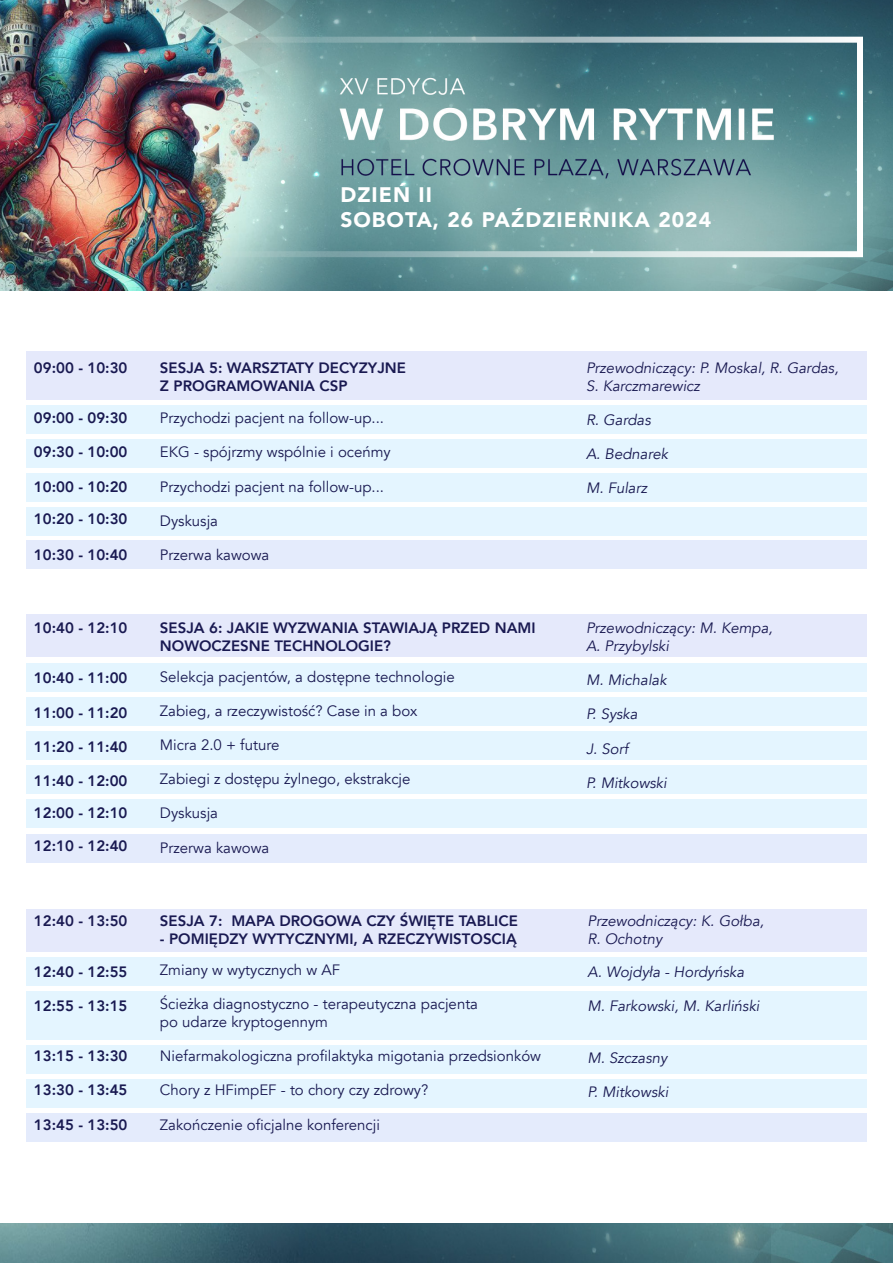
<style>
.page{position:relative;width:893px;height:1263px;background:#fff}
.page>*{position:absolute;margin:0;border:0;box-sizing:border-box;transform-origin:0 0}
.t1{font:900 21px/25.2px "Avenir";letter-spacing:.05em;color:#fff}
.t2{font:15px/18px "Avenir";color:#191951}
.t3{font:800 15px/32.4px "Avenir";color:#191951}
.t4{font:italic 15px/18px "Avenir";color:#191951}
</style>
<div class="page">
<div style="left:26px;top:352px;width:840px;height:48px;background:#e5e9fb"></div>
<div style="left:26px;top:615px;width:840px;height:42px;background:#e5e9fb"></div>
<div style="left:26px;top:910px;width:840px;height:42px;background:#e5e9fb"></div>
<div style="left:26px;top:405px;width:840px;height:29px;background:#e4f5ff"></div>
<div style="left:26px;top:663px;width:840px;height:29px;background:#e4f5ff"></div>
<div style="left:26px;top:957px;width:840px;height:29px;background:#e4f5ff"></div>
<div style="left:26px;top:439px;width:840px;height:29px;background:#e4f5ff"></div>
<div style="left:26px;top:697px;width:840px;height:29px;background:#e4f5ff"></div>
<div style="left:26px;top:991px;width:840px;height:49px;background:#e4f5ff"></div>
<div style="left:26px;top:473px;width:840px;height:29px;background:#e4f5ff"></div>
<div style="left:26px;top:731px;width:840px;height:29px;background:#e4f5ff"></div>
<div style="left:26px;top:507px;width:840px;height:28px;background:#e4f5ff"></div>
<div style="left:26px;top:765px;width:840px;height:29px;background:#e4f5ff"></div>
<div style="left:26px;top:1045px;width:840px;height:29px;background:#e4f5ff"></div>
<div style="left:26px;top:799px;width:840px;height:29px;background:#e4f5ff"></div>
<div style="left:26px;top:1079px;width:840px;height:29px;background:#e4f5ff"></div>
<div style="left:26px;top:540px;width:840px;height:29px;background:#e4ebfc"></div>
<div style="left:26px;top:833px;width:840px;height:29px;background:#e4ebfc"></div>
<div style="left:26px;top:1113px;width:840px;height:29px;background:#e4ebfc"></div>
<img style="left:0;top:1224px;width:893px;height:39px">
<img style="left:0;top:0;width:893px;height:291px">
<svg style="left:197px;top:34px;width:669px;height:225px;background:#7ca3a5"></svg>
<h1 class="t1" style="left:340px;top:182px;width:372px">DZIEŃ II<br>SOBOTA, 26 PAŹDZIERNIKA 2024</h1>
<p class="t3" style="left:34px;top:351px;width:95px">09:00 - 10:30</p>
<p class="t3" style="left:34px;top:402px;width:95px">09:00 - 09:30</p>
<p class="t3" style="left:34px;top:436px;width:95px">09:30 - 10:00</p>
<p class="t3" style="left:34px;top:470px;width:95px">10:00 - 10:20<br>10:20 - 10:30</p>
<p class="t3" style="left:34px;top:539px;width:95px">10:30 - 10:40</p>
<p class="t3" style="left:34px;top:612px;width:95px">10:40 - 12:10</p>
<p class="t3" style="left:34px;top:662px;width:95px">10:40 - 11:00</p>
<p class="t3" style="left:34px;top:696px;width:95px">11:00 - 11:20</p>
<p class="t3" style="left:34px;top:730px;width:95px">11:20 - 11:40</p>
<p class="t3" style="left:34px;top:765px;width:95px;text-align:justify">11:40 - 12:00<br>12:00 - 12:10<br>12:10 - 12:40</p>
<p class="t3" style="left:34px;top:905px;width:95px">12:40 - 13:50</p>
<p class="t3" style="left:34px;top:955px;width:95px">12:40 - 12:55</p>
<p class="t3" style="left:34px;top:989px;width:95px">12:55 - 13:15</p>
<p class="t3" style="left:34px;top:1040px;width:95px">13:15 - 13:30</p>
<p class="t3" style="left:34px;top:1074px;width:95px">13:30 - 13:45</p>
<p class="t3" style="left:34px;top:1108px;width:95px">13:45 - 13:50</p>
<p class="t3" style="left:160px;top:359px;width:247px;line-height:18px">SESJA 5: WARSZTATY DECYZYJNE<br>Z PROGRAMOWANIA CSP</p>
<p class="t2" style="left:160px;top:409px;width:226px">Przychodzi pacjent na follow-up...</p>
<p class="t2" style="left:160px;top:443px;width:232px">EKG - spójrzmy wspólnie i oceńmy</p>
<p class="t2" style="left:160px;top:478px;width:226px">Przychodzi pacjent na follow-up...</p>
<p class="t2" style="left:160px;top:512px;width:60px">Dyskusja</p>
<p class="t2" style="left:160px;top:546px;width:111px">Przerwa kawowa</p>
<p class="t3" style="left:160px;top:619px;width:377px;line-height:18px">SESJA 6: JAKIE WYZWANIA STAWIAJĄ PRZED NAMI<br>NOWOCZESNE TECHNOLOGIE?</p>
<p class="t2" style="left:160px;top:668px;width:296px">Selekcja pacjentów, a dostępne technologie</p>
<p class="t2" style="left:160px;top:702px;width:259px">Zabieg, a rzeczywistość? Case in a box</p>
<p class="t2" style="left:160px;top:736px;width:121px">Micra 2.0 + future</p>
<p class="t2" style="left:160px;top:770px;width:252px">Zabiegi z dostępu żylnego, ekstrakcje</p>
<p class="t2" style="left:160px;top:804px;width:60px">Dyskusja</p>
<p class="t2" style="left:160px;top:839px;width:111px">Przerwa kawowa</p>
<p class="t3" style="left:160px;top:905px;width:359px">SESJA 7: MAPA DROGOWA CZY ŚWIĘTE TABLICE</p>
<p class="t3" style="left:160px;top:923px;width:358px">- POMIĘDZY WYTYCZNYMI, A RZECZYWISTOSCIĄ</p>
<p class="t2" style="left:160px;top:961px;width:182px">Zmiany w wytycznych w AF</p>
<p class="t2" style="left:160px;top:995px;width:320px">Ścieżka diagnostyczno - terapeutyczna pacjenta po udarze kryptogennym</p>
<p class="t2" style="left:160px;top:1047px;width:383px">Niefarmakologiczna profilaktyka migotania przedsionków</p>
<p class="t2" style="left:160px;top:1081px;width:270px">Chory z HFimpEF - to chory czy zdrowy?</p>
<p class="t2" style="left:160px;top:1116px;width:222px">Zakończenie oficjalne konferencji</p>
<p class="t4" style="left:586px;top:359px;width:254px">Przewodniczący: P. Moskal, R. Gardas,<br>S. Karczmarewicz</p>
<p class="t4" style="left:586px;top:411px;width:66px">R. Gardas</p>
<p class="t4" style="left:586px;top:445px;width:83px">A. Bednarek</p>
<p class="t4" style="left:586px;top:479px;width:63px">M. Fularz</p>
<p class="t4" style="left:586px;top:619px;width:188px">Przewodniczący: M. Kempa,<br>A. Przybylski</p>
<p class="t4" style="left:586px;top:671px;width:82px">M. Michalak</p>
<p class="t4" style="left:586px;top:705px;width:53px">P. Syska</p>
<p class="t4" style="left:586px;top:740px;width:44px">J. Sorf</p>
<p class="t4" style="left:586px;top:774px;width:82px">P. Mitkowski</p>
<p class="t4" style="left:587px;top:912px;width:178px">Przewodniczący: K. Gołba,<br>R. Ochotny</p>
<p class="t4" style="left:587px;top:963px;width:158px">A. Wojdyła - Hordyńska</p>
<p class="t4" style="left:587px;top:997px;width:173px">M. Farkowski, M. Karliński</p>
<p class="t4" style="left:587px;top:1049px;width:81px">M. Szczasny</p>
<p class="t4" style="left:587px;top:1083px;width:82px">P. Mitkowski</p>
</div>
